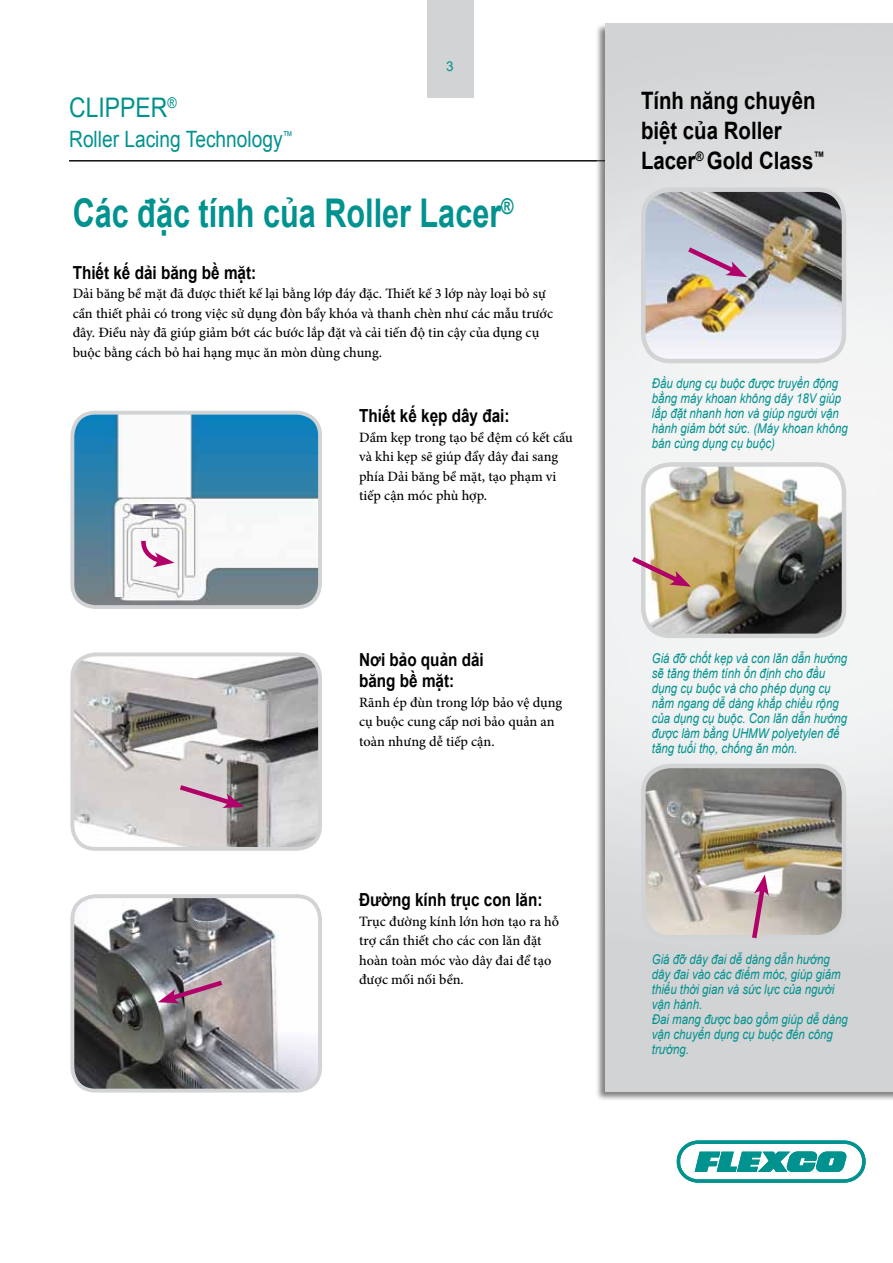
<style>
.page{position:relative;width:893px;height:1263px;background:#fff}
.page>*{position:absolute;margin:0;border:0;box-sizing:border-box;transform-origin:0 0}
.t1{font:700 39.6px "Arial";color:#00928f;scale:.77 1}
.t2{font:27px "Arial";color:#00928f;scale:.85 1}
.t3{font:700 24px/30px "Arial";color:#000;scale:.85 1}
.t4{font:22.5px "Arial";color:#00928f;scale:.85 1}
.t5{font:700 18px/21.6px "Arial";color:#000;scale:.85 1}
.t6{font:500 14.25px/19.5px "Minion Pro";color:#000}
.t7{font:italic 13.5px/15px "Arial";color:#00928f;scale:.85 1}
.t8{font:13.5px "Arial";color:#00928f}
</style>
<div class="page">
<svg style="left:677px;top:1140px;width:188px;height:43px"></svg>
<div style="left:427px;top:0;width:46px;height:98px;background:#d1d3d4"></div>
<div style="left:595px;top:23px;width:298px;height:1079px;background:#000;opacity:.5"></div>
<img style="left:605px;top:24px;width:288px;height:1068px">
<img style="left:75px;top:416px;width:242px;height:188px">
<div style="left:70px;top:411px;width:252px;height:198px;border:4px solid #d1d3d4;border-radius:23px"></div>
<img style="left:75px;top:657px;width:242px;height:189px">
<div style="left:70px;top:652px;width:252px;height:199px;border:4px solid #d1d3d4;border-radius:23px"></div>
<img style="left:75px;top:899px;width:245px;height:191px">
<div style="left:70px;top:894px;width:252px;height:198px;border:4px solid #d1d3d4;border-radius:23px"></div>
<img style="left:643px;top:190px;width:201px;height:171px">
<div style="left:641px;top:187px;width:205px;height:176px;border:4px solid #d1d3d4;border-radius:27px"></div>
<img style="left:643px;top:464px;width:201px;height:172px">
<div style="left:641px;top:462px;width:205px;height:176px;border:4px solid #d1d3d4;border-radius:27px"></div>
<img style="left:643px;top:766px;width:201px;height:171px">
<div style="left:641px;top:764px;width:205px;height:175px;border:4px solid #d1d3d4;border-radius:27px"></div>
<svg style="left:139px;top:536px;width:35px;height:31px"></svg>
<svg style="left:175px;top:782px;width:69px;height:27px;background:#bc98aa"></svg>
<svg style="left:158px;top:977px;width:69px;height:27px;background:#a98498"></svg>
<svg style="left:683px;top:243px;width:64px;height:35px;background:#bdacc6"></svg>
<svg style="left:627px;top:553px;width:64px;height:34px"></svg>
<svg style="left:749px;top:874px;width:20px;height:69px"></svg>
<hr style="left:69px;top:160px;width:528px;height:1px;background:#000">
<h2 class="t2" style="left:69px;top:90px;width:128px">Clipper<sup>®</sup></h2>
<h3 class="t4" style="left:69px;top:125px;width:265px">Roller Lacing Technology<sup>™</sup></h3>
<p class="t8" style="left:446px;top:57px;width:9px">3</p>
<h1 class="t1" style="left:73px;top:187px;width:574px">Các đặc tính của Roller Lacer<sup>®</sup></h1>
<p class="t5" style="left:73px;top:262px;width:218px">Thiết kế dải băng bề mặt:</p>
<p class="t6" style="left:73px;top:284px;width:482px">Dải băng bề mặt đã được thiết kế lại bằng lớp đáy đặc. Thiết kế 3 lớp này loại bỏ sự cần thiết phải có trong việc sử dụng đòn bẩy khóa và thanh chèn như các mẫu trước đây. Điều này đã giúp giảm bớt các bước lắp đặt và cải tiến độ tin cậy của dụng cụ buộc bằng cách bỏ hai hạng mục ăn mòn dùng chung.</p>
<p class="t5" style="left:359px;top:406px;width:179px">Thiết kế kẹp dây đai:</p>
<p class="t6" style="left:359px;top:428px;width:215px">Dầm kẹp trong tạo bề đệm có kết cấu và khi kẹp sẽ giúp đẩy dây đai sang phía Dải băng bề mặt, tạo phạm vi tiếp cận móc phù hợp.</p>
<p class="t5" style="left:359px;top:649px;width:148px">Nơi bảo quản dải băng bề mặt:</p>
<p class="t6" style="left:359px;top:692px;width:205px">Rãnh ép đùn trong lớp bảo vệ dụng cụ buộc cung cấp nơi bảo quản an toàn nhưng dễ tiếp cận.</p>
<p class="t5" style="left:359px;top:890px;width:217px">Đường kính trục con lăn:</p>
<p class="t6" style="left:359px;top:911px;width:202px">Trục đường kính lớn hơn tạo ra hỗ trợ cần thiết cho các con lăn đặt hoàn toàn móc vào dây đai để tạo được mối nối bền.</p>
<h3 class="t3" style="left:641px;top:86px;width:218px">Tính năng chuyên biệt của Roller<br>Lacer<sup>®</sup> Gold Class<sup>™</sup></h3>
<p class="t7" style="left:652px;top:376px;width:232px">Đầu dụng cụ buộc được truyền động bằng máy khoan không dây 18V giúp lắp đặt nhanh hơn và giúp người vận hành giảm bớt sức. (Máy khoan không bán cùng dụng cụ buộc)</p>
<p class="t7" style="left:652px;top:651px;width:231px">Giá đỡ chốt kẹp và con lăn dẫn hướng sẽ tăng thêm tính ổn định cho đầu dụng cụ buộc và cho phép dụng cụ nằm ngang dễ dàng khắp chiều rộng của dụng cụ buộc. Con lăn dẫn hướng được làm bằng UHMW polyetylen để tăng tuổi thọ, chống ăn mòn.</p>
<p class="t7" style="left:652px;top:952px;width:232px">Giá đỡ dây đai dễ dàng dẫn hướng dây đai vào các điểm móc, giúp giảm thiểu thời gian và sức lực của người vận hành.<br>Đai mang được bao gồm giúp dễ dàng vận chuyển dụng cụ buộc đến công trường.</p>
</div>
